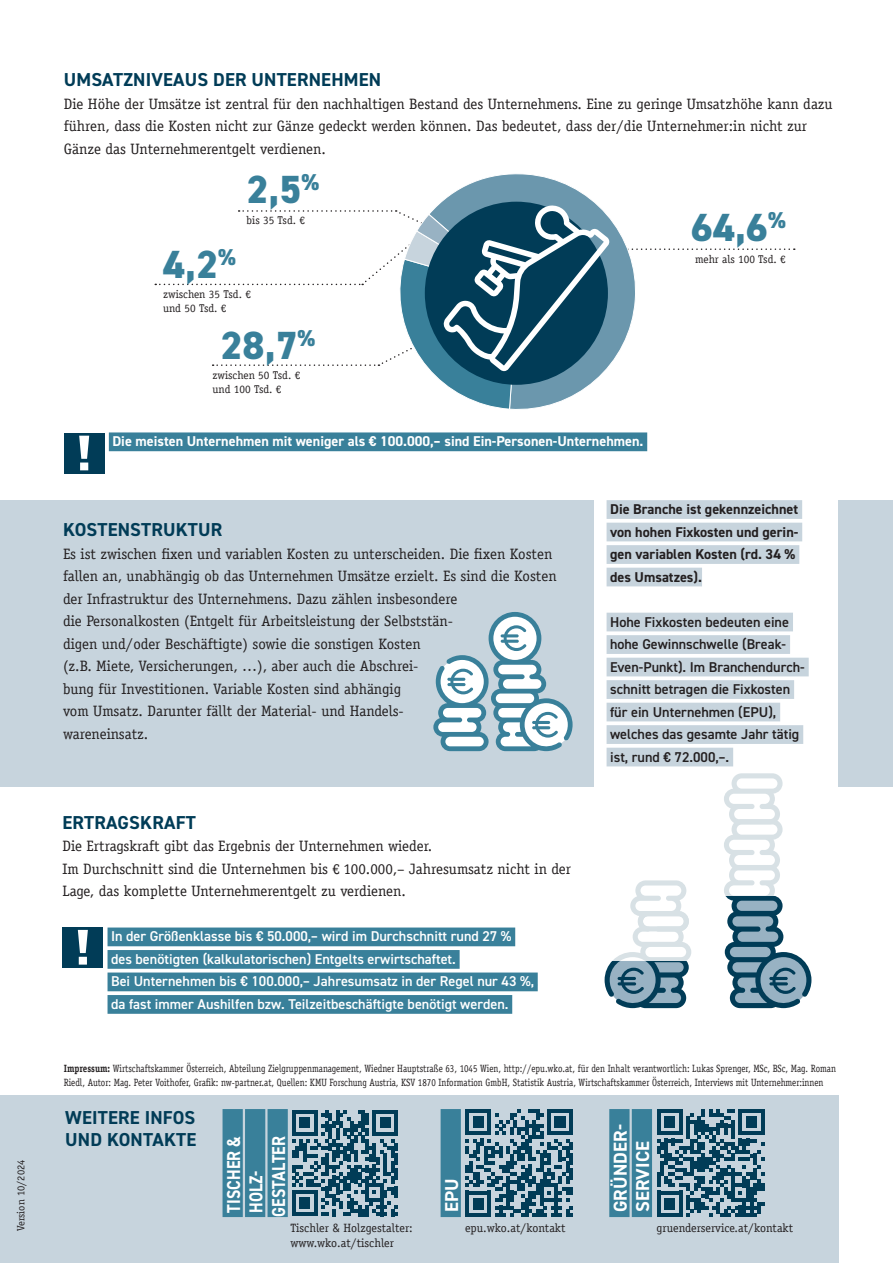
<style>
.page{position:relative;width:893px;height:1263px;background:#fff}
.page>*{position:absolute;margin:0;border:0;box-sizing:border-box;transform-origin:0 0}
.t1{font:800 39.3px "DIN2014";color:#39809a}
.t2{font:700 18.75px "DIN2014";letter-spacing:.01em;color:#013c57}
.t3{font:700 18.75px "DIN2014";letter-spacing:.01em;color:#fff;scale:.86 1}
.t4{font:700 18.75px "DIN2014";letter-spacing:.01em;color:#fff}
.t5{font:15px/22.5px "Officina Serif";color:#231f20}
.t6{font:600 14.25px "DIN2014";color:#fff}
.t7{font:600 14.25px "DIN2014";color:#231f20}
.t8{font:700 14.25px "DIN2014";color:#231f20}
.t9{font:700 14.25px "DIN2014";color:#fff}
.t10{font:12px/15px "Officina Serif";color:#231f20}
.t11{font:11.25px/14.1px "Officina Serif";color:#231f20}
.t12{font:10.5px/13.5px "Officina Serif";color:#231f20;scale:.85 1}
.t13{font:10.5px "Officina Serif";color:#231f20}
.s1{font-weight:600;color:#39809a}
.s2{color:#39809a}
.s3{color:#c7d4dd}
.s4{font-weight:700;color:#c7d4dd}
.s5{font-weight:700}
</style>
<div class="page">
<div style="left:109px;top:432px;width:538px;height:19px;background:#39809a"></div>
<div style="left:838px;top:500px;width:55px;height:287px;background:#c7d4dd"></div>
<div style="left:0;top:500px;width:594px;height:287px;background:#c7d4dd"></div>
<div style="left:0;top:1095px;width:838px;height:168px;background:#c7d4dd"></div>
<div style="left:441px;top:1109px;width:20px;height:108px;background:#39809a"></div>
<div style="left:609px;top:1109px;width:20px;height:108px;background:#39809a"></div>
<div style="left:632px;top:1109px;width:20px;height:108px;background:#39809a"></div>
<div style="left:223px;top:1109px;width:20px;height:108px;background:#39809a"></div>
<div style="left:245px;top:1109px;width:20px;height:108px;background:#39809a"></div>
<div style="left:268px;top:1109px;width:20px;height:108px;background:#39809a"></div>
<div style="left:64px;top:433px;width:41px;height:40px;background:#013c57"></div>
<svg style="left:79px;top:436px;width:10px;height:34px"></svg>
<svg style="left:433px;top:612px;width:140px;height:139px"></svg>
<svg style="left:292px;top:1110px;width:106px;height:106px"></svg>
<svg style="left:465px;top:1109px;width:108px;height:108px"></svg>
<svg style="left:657px;top:1109px;width:108px;height:108px"></svg>
<div style="left:607px;top:500px;width:195px;height:19px;background:#c7d4dd"></div>
<div style="left:607px;top:523px;width:195px;height:18px;background:#c7d4dd"></div>
<div style="left:607px;top:545px;width:192px;height:19px;background:#c7d4dd"></div>
<div style="left:607px;top:568px;width:95px;height:18px;background:#c7d4dd"></div>
<div style="left:607px;top:613px;width:186px;height:18px;background:#c7d4dd"></div>
<div style="left:607px;top:635px;width:183px;height:19px;background:#c7d4dd"></div>
<div style="left:607px;top:658px;width:202px;height:18px;background:#c7d4dd"></div>
<div style="left:607px;top:680px;width:187px;height:19px;background:#c7d4dd"></div>
<div style="left:607px;top:703px;width:173px;height:18px;background:#c7d4dd"></div>
<div style="left:607px;top:725px;width:196px;height:19px;background:#c7d4dd"></div>
<div style="left:607px;top:748px;width:126px;height:18px;background:#c7d4dd"></div>
<div style="left:108px;top:927px;width:407px;height:19px;background:#39809a"></div>
<div style="left:108px;top:950px;width:352px;height:19px;background:#39809a"></div>
<div style="left:108px;top:972px;width:430px;height:19px;background:#39809a"></div>
<div style="left:108px;top:995px;width:404px;height:19px;background:#39809a"></div>
<div style="left:62px;top:927px;width:41px;height:41px;background:#013c57"></div>
<svg style="left:78px;top:930px;width:10px;height:34px"></svg>
<svg style="left:605px;top:961px;width:84px;height:47px"></svg>
<svg style="left:724px;top:896px;width:87px;height:112px"></svg>
<svg style="left:724px;top:773px;width:59px;height:123px"></svg>
<svg style="left:439px;top:174px;width:158px;height:31px"></svg>
<svg style="left:155px;top:205px;width:640px;height:204px"></svg>
<svg style="left:612px;top:880px;width:80px;height:81px"></svg>
<p class="t13" style="left:15px;top:1231px;width:73px;rotate:-90deg">Version 10/2024</p>
<p class="t2" style="left:64px;top:67px;width:319px">UMSATZNIVEAUS DER UNTERNEHMEN</p>
<p class="t5" style="left:64px;top:92px;width:770px">Die Höhe der Umsätze ist zentral für den nachhaltigen Bestand des Unternehmens. Eine zu geringe Umsatzhöhe kann dazu führen, dass die Kosten nicht zur Gänze gedeckt werden können. Das bedeutet, dass der/die Unternehmer:in nicht zur<br>Gänze das Unternehmerentgelt verdienen.</p>
<p class="t1" style="left:247px;top:164px;width:74px">2,5<sup>%</sup></p>
<p class="t1" style="left:163px;top:238px;width:74px">4,2<sup>%</sup></p>
<p class="t11" style="left:247px;top:213px;width:60px">bis 35 Tsd. €</p>
<p class="t11" style="left:163px;top:288px;width:89px">zwischen 35 Tsd. € und 50 Tsd. €</p>
<p class="t1" style="left:221px;top:319px;width:96px">28,7<sup>%</sup></p>
<p class="t11" style="left:213px;top:368px;width:89px">zwischen 50 Tsd. € und 100 Tsd. €</p>
<p class="t9" style="left:112px;top:432px;width:536px">Die meisten Unternehmen mit weniger als € 100.000,– sind Ein-Personen-Unternehmen.<span class="s1">.</span></p>
<p class="t1" style="left:691px;top:201px;width:96px">64,6<sup>%</sup></p>
<p class="t11" style="left:695px;top:252px;width:92px">mehr als 100 Tsd. €</p>
<p class="t2" style="left:63px;top:517px;width:161px">KOSTENSTRUKTUR</p>
<p class="t5" style="left:63px;top:542px;width:495px">Es ist zwischen fixen und variablen Kosten zu unterscheiden. Die fixen Kosten fallen an, unabhängig ob das Unternehmen Umsätze erzielt. Es sind die Kosten der Infrastruktur des Unternehmens. Dazu zählen insbesondere</p>
<p class="t5" style="left:63px;top:610px;width:392px">die Personalkosten (Entgelt für Arbeitsleistung der Selbststän&shy;digen und/oder Beschäftigte) sowie die sonstigen Kosten (z.B. Miete, Versicherungen, …), aber auch die Abschrei&shy;bung für Investitionen. Variable Kosten sind abhängig<br>vom Umsatz. Darunter fällt der Material- und Handels&shy;wareneinsatz.</p>
<p class="t2" style="left:63px;top:810px;width:135px">ERTRAGSKRAFT</p>
<p class="t5" style="left:62px;top:835px;width:371px">Die Ertragskraft gibt das Ergebnis der Unternehmen wieder.</p>
<p class="t5" style="left:62px;top:857px;width:510px">Im Durchschnitt sind die Unternehmen bis € 100.000,– Jahresumsatz nicht in der<br>Lage, das komplette Unternehmerentgelt zu verdienen.</p>
<p class="t6" style="left:111px;top:927px;width:406px">In der Größenklasse bis € 50.000,– wird im Durchschnitt rund 27 %<span class="s2">.</span></p>
<p class="t6" style="left:111px;top:949px;width:350px">des benötigten (kalkulatorischen) Entgelts erwirtschaftet.<span class="s2">.</span></p>
<p class="t6" style="left:111px;top:972px;width:428px">Bei Unternehmen bis € 100.000,– Jahresumsatz in der Regel nur 43 %,<span class="s2">.</span></p>
<p class="t6" style="left:111px;top:994px;width:403px">da fast immer Aushilfen bzw. Teilzeitbeschäftigte benötigt werden.<span class="s2">.</span></p>
<p class="t8" style="left:610px;top:500px;width:194px">Die Branche ist gekennzeichnet<span class="s3">.</span></p>
<p class="t8" style="left:610px;top:522px;width:194px">von hohen Fixkosten und gerin-<span class="s3">.</span></p>
<p class="t8" style="left:610px;top:545px;width:191px">gen variablen Kosten (rd. 34 %<span class="s3">.</span></p>
<p class="t8" style="left:610px;top:567px;width:93px">des Umsatzes).</p>
<p class="t7" style="left:610px;top:612px;width:184px">Hohe Fixkosten bedeuten eine<span class="s4">.</span></p>
<p class="t7" style="left:610px;top:635px;width:181px">hohe Gewinnschwelle (Break-<span class="s4">.</span></p>
<p class="t7" style="left:610px;top:657px;width:200px">Even-Punkt). Im Branchendurch-<span class="s4">.</span></p>
<p class="t7" style="left:610px;top:680px;width:185px">schnitt betragen die Fixkosten<span class="s4">.</span></p>
<p class="t7" style="left:610px;top:702px;width:172px">für ein Unternehmen (EPU),<span class="s4">.</span></p>
<p class="t7" style="left:610px;top:725px;width:195px">welches das gesamte Jahr tätig<span class="s4">.</span></p>
<p class="t7" style="left:610px;top:747px;width:125px">ist, rund € 72.000,–.<span class="s4">.</span></p>
<p class="t12" style="left:64px;top:1062px;width:910px"><span class="s5">Impressum:</span> Wirtschaftskammer Österreich, Abteilung Zielgruppenmanagement, Wiedner Hauptstraße 63, 1045 Wien, http://epu.wko.at, für den Inhalt verantwortlich: Lukas Sprenger, MSc, BSc, Mag. Roman<br>Riedl, Autor: Mag. Peter Voithofer, Grafik: nw-partner.at, Quellen: KMU Forschung Austria, KSV 1870 Information GmbH, Statistik Austria, Wirtschaftskammer Österreich, Interviews mit Unternehmer:innen</p>
<p class="t2" style="left:65px;top:1105px;width:132px">WEITERE INFOS</p>
<p class="t2" style="left:65px;top:1127px;width:133px">UND KONTAKTE</p>
<p class="t3" style="left:221px;top:1213px;width:91px;rotate:-90deg">TISCHER &amp;</p>
<p class="t3" style="left:244px;top:1213px;width:51px;rotate:-90deg">HOLZ-</p>
<p class="t3" style="left:266px;top:1217px;width:96px;rotate:-90deg">GESTALTER</p>
<p class="t4" style="left:439px;top:1212px;width:35px;rotate:-90deg">EPU</p>
<p class="t4" style="left:608px;top:1212px;width:90px;rotate:-90deg">GRÜNDER-</p>
<p class="t4" style="left:630px;top:1212px;width:73px;rotate:-90deg">SERVICE</p>
<p class="t10" style="left:291px;top:1220px;width:124px">Tischler &amp; Holzgestalter: www.wko.at/tischler</p>
<p class="t10" style="left:465px;top:1220px;width:102px">epu.wko.at/kontakt</p>
<p class="t10" style="left:656px;top:1220px;width:138px">gruenderservice.at/kontakt</p>
</div>
